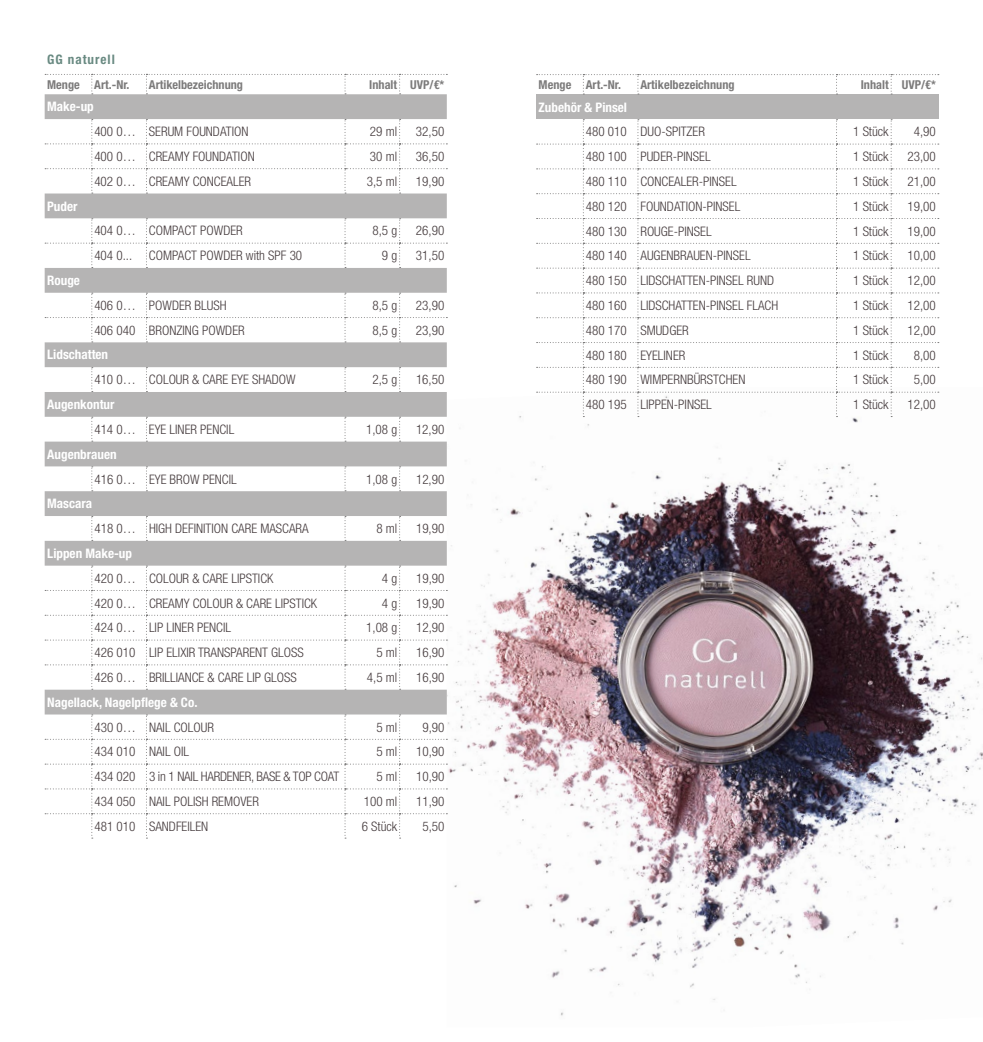
<style>
.page{position:relative;width:983px;height:1042px;background:#fff}
.page>*{position:absolute;margin:0;border:0;box-sizing:border-box;transform-origin:0 0}
.t1{font:300 condensed 13.12px "Helvetica Neue LT Std";color:#453b3d}
.t2{font:700 condensed 13.12px "Helvetica Neue LT Std";color:#fff}
.t3{font:300 condensed 13.12px "Helvetica Neue LT Std";letter-spacing:-.02em;color:#453b3d}
.t4{font:700 condensed 13.12px "Helvetica Neue LT Std";letter-spacing:.075em;color:#698a82}
.t5{font:700 condensed 12.25px "Helvetica Neue LT Std";color:#7c7b7b}
</style>
<div class="page">
<img style="left:446px;top:391px;width:536px;height:625px">
<svg style="left:45px;top:94px;width:401px;height:620px;fill:#b5b4b4"></svg>
<svg style="left:45px;top:566px;width:402px;height:124px"></svg>
<svg style="left:91px;top:466px;width:2px;height:25px"></svg>
<svg style="left:146px;top:466px;width:1px;height:25px"></svg>
<svg style="left:344px;top:466px;width:2px;height:25px"></svg>
<svg style="left:399px;top:466px;width:1px;height:25px"></svg>
<svg style="left:91px;top:516px;width:2px;height:25px"></svg>
<svg style="left:146px;top:516px;width:1px;height:25px"></svg>
<svg style="left:344px;top:516px;width:2px;height:25px"></svg>
<svg style="left:399px;top:516px;width:1px;height:25px"></svg>
<svg style="left:45px;top:293px;width:402px;height:49px"></svg>
<svg style="left:45px;top:714px;width:402px;height:124px"></svg>
<svg style="left:91px;top:417px;width:2px;height:25px"></svg>
<svg style="left:146px;top:417px;width:1px;height:25px"></svg>
<svg style="left:344px;top:417px;width:2px;height:25px"></svg>
<svg style="left:399px;top:417px;width:1px;height:25px"></svg>
<svg style="left:91px;top:367px;width:2px;height:25px"></svg>
<svg style="left:146px;top:367px;width:1px;height:25px"></svg>
<svg style="left:344px;top:367px;width:2px;height:25px"></svg>
<svg style="left:399px;top:367px;width:1px;height:25px"></svg>
<svg style="left:45px;top:218px;width:402px;height:50px"></svg>
<svg style="left:45px;top:119px;width:402px;height:75px"></svg>
<svg style="left:45px;top:74px;width:402px;height:20px"></svg>
<div style="left:536px;top:94px;width:402px;height:25px;background:#b5b4b4"></div>
<svg style="left:536px;top:119px;width:402px;height:298px"></svg>
<svg style="left:536px;top:74px;width:402px;height:21px"></svg>
<p class="t4" style="left:47px;top:52px;width:69px">GG naturell</p>
<p class="t5" style="left:47px;top:77px;width:84px">Menge Art.-Nr.</p>
<p class="t5" style="left:149px;top:77px;width:96px">Artikelbezeichnung</p>
<p class="t5" style="left:369px;top:77px;width:76px">Inhalt UVP/€*</p>
<p class="t2" style="left:47px;top:99px;width:48px">Make-up</p>
<p class="t1" style="left:94px;top:124px;width:156px">400 0… SERUM FOUNDATION</p>
<p class="t1" style="left:370px;top:124px;width:29px">29 ml</p>
<p class="t1" style="left:416px;top:124px;width:30px">32,50</p>
<p class="t1" style="left:94px;top:149px;width:162px">400 0… CREAMY FOUNDATION</p>
<p class="t1" style="left:370px;top:149px;width:29px">30 ml</p>
<p class="t1" style="left:416px;top:149px;width:30px">36,50</p>
<p class="t1" style="left:94px;top:174px;width:158px">402 0… CREAMY CONCEALER</p>
<p class="t1" style="left:367px;top:174px;width:32px">3,5 ml</p>
<p class="t1" style="left:416px;top:174px;width:30px">19,90</p>
<p class="t2" style="left:47px;top:198px;width:32px">Puder</p>
<p class="t1" style="left:94px;top:223px;width:150px">404 0… COMPACT POWDER</p>
<p class="t1" style="left:372px;top:223px;width:26px">8,5 g</p>
<p class="t1" style="left:416px;top:223px;width:30px">26,90</p>
<p class="t1" style="left:94px;top:248px;width:39px">404 0...</p>
<p class="t1" style="left:149px;top:248px;width:155px">COMPACT POWDER with SPF 30</p>
<p class="t1" style="left:382px;top:248px;width:17px">9 g</p>
<p class="t1" style="left:416px;top:248px;width:30px">31,50</p>
<p class="t2" style="left:47px;top:272px;width:34px">Rouge</p>
<p class="t1" style="left:94px;top:298px;width:134px">406 0… POWDER BLUSH</p>
<p class="t1" style="left:372px;top:298px;width:26px">8,5 g</p>
<p class="t1" style="left:416px;top:298px;width:30px">23,90</p>
<p class="t1" style="left:94px;top:322px;width:152px">406 040 BRONZING POWDER</p>
<p class="t1" style="left:372px;top:322px;width:26px">8,5 g</p>
<p class="t1" style="left:416px;top:322px;width:30px">23,90</p>
<p class="t2" style="left:47px;top:347px;width:62px">Lidschatten</p>
<p class="t1" style="left:94px;top:372px;width:203px">410 0… COLOUR &amp; CARE EYE SHADOW</p>
<p class="t1" style="left:372px;top:372px;width:26px">2,5 g</p>
<p class="t1" style="left:416px;top:372px;width:30px">16,50</p>
<p class="t2" style="left:47px;top:396px;width:69px">Augenkontur</p>
<p class="t1" style="left:94px;top:422px;width:141px">414 0… EYE LINER PENCIL</p>
<p class="t1" style="left:366px;top:422px;width:33px">1,08 g</p>
<p class="t1" style="left:416px;top:422px;width:30px">12,90</p>
<p class="t2" style="left:47px;top:446px;width:71px">Augenbrauen</p>
<p class="t1" style="left:94px;top:471px;width:144px">416 0… EYE BROW PENCIL</p>
<p class="t1" style="left:366px;top:471px;width:33px">1,08 g</p>
<p class="t1" style="left:416px;top:471px;width:30px">12,90</p>
<p class="t2" style="left:47px;top:496px;width:46px">Mascara</p>
<p class="t1" style="left:94px;top:521px;width:216px">418 0… HIGH DEFINITION CARE MASCARA</p>
<p class="t1" style="left:376px;top:521px;width:22px">8 ml</p>
<p class="t1" style="left:416px;top:521px;width:30px">19,90</p>
<p class="t2" style="left:47px;top:545px;width:86px">Lippen Make-up</p>
<p class="t1" style="left:94px;top:570px;width:180px">420 0… COLOUR &amp; CARE LIPSTICK</p>
<p class="t1" style="left:382px;top:570px;width:17px">4 g</p>
<p class="t1" style="left:416px;top:570px;width:30px">19,90</p>
<p class="t1" style="left:94px;top:595px;width:224px">420 0… CREAMY COLOUR &amp; CARE LIPSTICK</p>
<p class="t1" style="left:382px;top:595px;width:17px">4 g</p>
<p class="t1" style="left:416px;top:595px;width:30px">19,90</p>
<p class="t1" style="left:94px;top:620px;width:138px">424 0… LIP LINER PENCIL</p>
<p class="t1" style="left:366px;top:620px;width:33px">1,08 g</p>
<p class="t1" style="left:416px;top:620px;width:30px">12,90</p>
<p class="t1" style="left:94px;top:645px;width:211px">426 010 LIP ELIXIR TRANSPARENT GLOSS</p>
<p class="t1" style="left:376px;top:645px;width:22px">5 ml</p>
<p class="t1" style="left:416px;top:645px;width:30px">16,90</p>
<p class="t1" style="left:94px;top:670px;width:204px">426 0… BRILLIANCE &amp; CARE LIP GLOSS</p>
<p class="t1" style="left:367px;top:670px;width:32px">4,5 ml</p>
<p class="t1" style="left:416px;top:670px;width:30px">16,90</p>
<p class="t2" style="left:47px;top:694px;width:152px">Nagellack, Nagelpflege &amp; Co.</p>
<p class="t1" style="left:94px;top:719px;width:121px">430 0… NAIL COLOUR</p>
<p class="t1" style="left:376px;top:719px;width:22px">5 ml</p>
<p class="t1" style="left:422px;top:719px;width:24px">9,90</p>
<p class="t1" style="left:94px;top:744px;width:96px">434 010 NAIL OIL</p>
<p class="t1" style="left:376px;top:744px;width:22px">5 ml</p>
<p class="t1" style="left:416px;top:744px;width:30px">10,90</p>
<p class="t3" style="left:94px;top:769px;width:246px">434 020 3 in 1 NAIL HARDENER, BASE &amp; TOP COAT</p>
<p class="t1" style="left:376px;top:769px;width:22px">5 ml</p>
<p class="t1" style="left:416px;top:769px;width:30px">10,90</p>
<p class="t1" style="left:94px;top:794px;width:166px">434 050 NAIL POLISH REMOVER</p>
<p class="t1" style="left:363px;top:794px;width:35px">100 ml</p>
<p class="t1" style="left:416px;top:794px;width:30px">11,90</p>
<p class="t1" style="left:94px;top:819px;width:115px">481 010 SANDFEILEN</p>
<p class="t1" style="left:362px;top:819px;width:37px">6 Stück</p>
<p class="t1" style="left:422px;top:819px;width:24px">5,50</p>
<p class="t5" style="left:538px;top:77px;width:84px">Menge Art.-Nr.</p>
<p class="t5" style="left:640px;top:77px;width:96px">Artikelbezeichnung</p>
<p class="t5" style="left:860px;top:77px;width:76px">Inhalt UVP/€*</p>
<p class="t2" style="left:538px;top:99px;width:90px">Zubehör &amp; Pinsel</p>
<p class="t1" style="left:585px;top:124px;width:121px">480 010 DUO-SPITZER</p>
<p class="t1" style="left:853px;top:124px;width:37px">1 Stück</p>
<p class="t1" style="left:913px;top:124px;width:24px">4,90</p>
<p class="t1" style="left:585px;top:149px;width:126px">480 100 PUDER-PINSEL</p>
<p class="t1" style="left:853px;top:149px;width:37px">1 Stück</p>
<p class="t1" style="left:907px;top:149px;width:30px">23,00</p>
<p class="t1" style="left:585px;top:174px;width:152px">480 110 CONCEALER-PINSEL</p>
<p class="t1" style="left:853px;top:174px;width:37px">1 Stück</p>
<p class="t1" style="left:907px;top:174px;width:30px">21,00</p>
<p class="t1" style="left:585px;top:199px;width:156px">480 120 FOUNDATION-PINSEL</p>
<p class="t1" style="left:853px;top:199px;width:37px">1 Stück</p>
<p class="t1" style="left:907px;top:199px;width:30px">19,00</p>
<p class="t1" style="left:585px;top:223px;width:127px">480 130 ROUGE-PINSEL</p>
<p class="t1" style="left:853px;top:223px;width:37px">1 Stück</p>
<p class="t1" style="left:907px;top:223px;width:30px">19,00</p>
<p class="t1" style="left:585px;top:248px;width:166px">480 140 AUGENBRAUEN-PINSEL</p>
<p class="t1" style="left:853px;top:248px;width:37px">1 Stück</p>
<p class="t1" style="left:907px;top:248px;width:30px">10,00</p>
<p class="t1" style="left:585px;top:273px;width:190px">480 150 LIDSCHATTEN-PINSEL RUND</p>
<p class="t1" style="left:853px;top:273px;width:37px">1 Stück</p>
<p class="t1" style="left:907px;top:273px;width:30px">12,00</p>
<p class="t1" style="left:585px;top:298px;width:194px">480 160 LIDSCHATTEN-PINSEL FLACH</p>
<p class="t1" style="left:853px;top:298px;width:37px">1 Stück</p>
<p class="t1" style="left:907px;top:298px;width:30px">12,00</p>
<p class="t1" style="left:585px;top:323px;width:104px">480 170 SMUDGER</p>
<p class="t1" style="left:853px;top:323px;width:37px">1 Stück</p>
<p class="t1" style="left:907px;top:323px;width:30px">12,00</p>
<p class="t1" style="left:585px;top:347px;width:101px">480 180 EYELINER</p>
<p class="t1" style="left:853px;top:347px;width:37px">1 Stück</p>
<p class="t1" style="left:913px;top:347px;width:24px">8,00</p>
<p class="t1" style="left:585px;top:372px;width:161px">480 190 WIMPERNBÜRSTCHEN</p>
<p class="t1" style="left:853px;top:372px;width:37px">1 Stück</p>
<p class="t1" style="left:913px;top:372px;width:24px">5,00</p>
<p class="t1" style="left:585px;top:397px;width:127px">480 195 LIPPEN-PINSEL</p>
<p class="t1" style="left:853px;top:397px;width:37px">1 Stück</p>
<p class="t1" style="left:907px;top:397px;width:30px">12,00</p>
</div>
